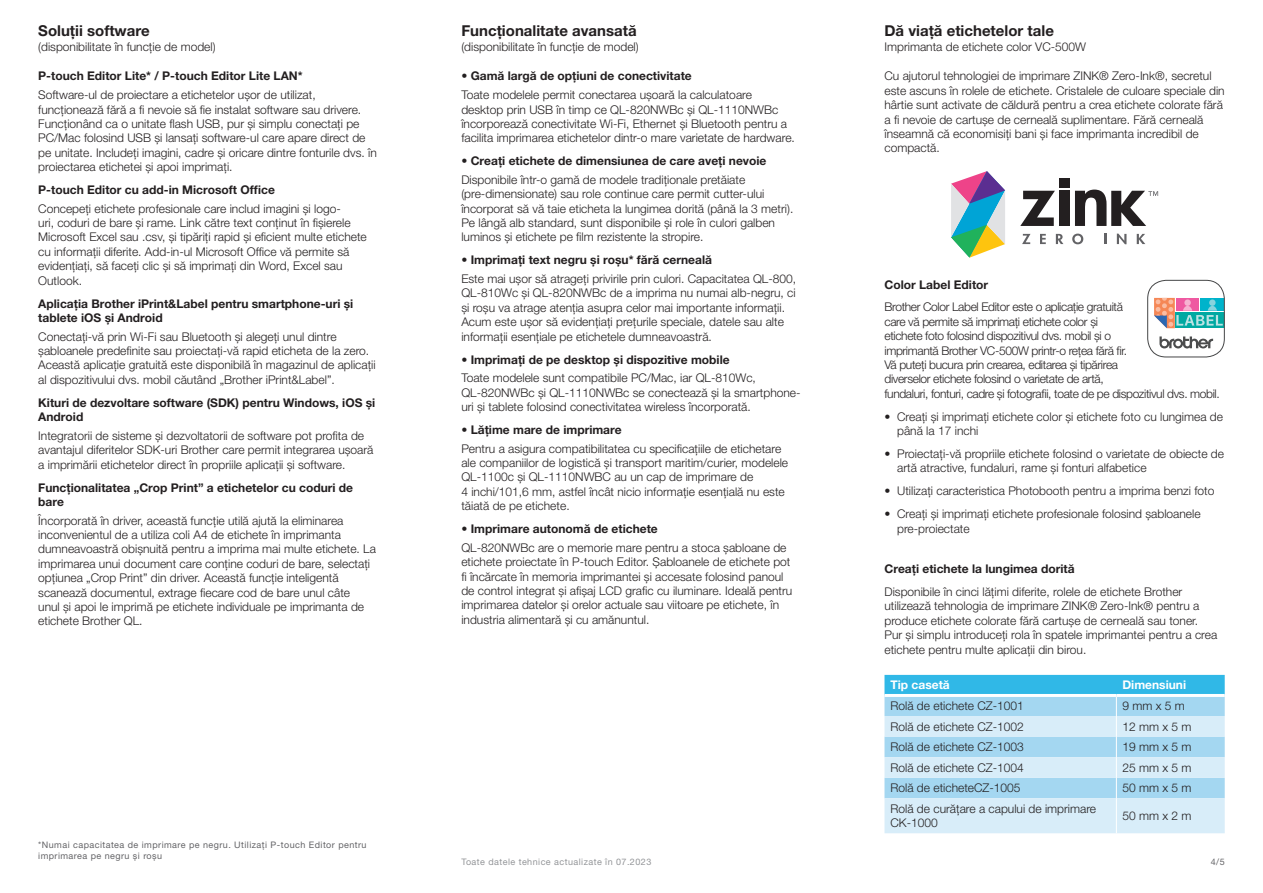
<style>
.page{position:relative;width:1263px;height:893px;background:#fff}
.page>*{position:absolute;margin:0;border:0;box-sizing:border-box;transform-origin:0 0}
.t1{font:700 15px "Helvetica Neue LT Pro";color:#231f20}
.t2{font:300 12px/14.4px "Helvetica Neue LT Pro";color:#231f20}
.t3{font:700 12px/14.4px "Helvetica Neue LT Pro";color:#231f20}
.t4{font:300 12px/14.4px "Helvetica Neue LT Pro";letter-spacing:-.03em;color:#231f20}
.t5{font:700 12px "Helvetica Neue LT Pro";color:#fff}
.t6{font:9px/10.8px "Helvetica Neue LT Pro";letter-spacing:.05em;color:#636366}
.t7{font:9px "Helvetica Neue LT Pro";letter-spacing:.05em;color:#939598}
.s1{font-weight:300}
</style>
<div class="page">
<svg style="left:1020px;top:191px;width:35px;height:35px"></svg>
<div style="left:1059px;top:191px;width:10px;height:35px;background:#231f20"></div>
<div style="left:1059px;top:178px;width:10px;height:9px;background:#231f20"></div>
<svg style="left:1022px;top:234px;width:8px;height:10px"></svg>
<svg style="left:1040px;top:234px;width:6px;height:10px"></svg>
<svg style="left:1056px;top:234px;width:7px;height:10px"></svg>
<svg style="left:1072px;top:234px;width:11px;height:10px"></svg>
<svg style="left:1104px;top:234px;width:2px;height:10px"></svg>
<svg style="left:1117px;top:234px;width:9px;height:10px"></svg>
<svg style="left:1137px;top:234px;width:8px;height:10px"></svg>
<svg style="left:1075px;top:190px;width:83px;height:36px"></svg>
<svg style="left:951px;top:171px;width:54px;height:87px"></svg>
<svg style="left:884px;top:675px;width:341px;height:158px;background:#b1def3"></svg>
<hr style="left:1116px;top:798px;width:1px;height:35px;background:#fff">
<svg style="left:1148px;top:280px;width:76px;height:77px"></svg>
<div style="left:1147px;top:280px;width:78px;height:77px;border:1px solid #454647;border-radius:18px"></div>
<p class="t1" style="left:38px;top:22px;width:113px">Soluții software</p>
<p class="t2" style="left:38px;top:39px;width:179px">(disponibilitate în funcție de model)</p>
<p class="t3" style="left:38px;top:69px;width:266px">P-touch Editor Lite* / P-touch Editor Lite LAN*</p>
<p class="t2" style="left:38px;top:87px;width:340px">Software-ul de proiectare a etichetelor ușor de utilizat, funcționează fără a fi nevoie să fie instalat software sau drivere.<br>Funcționând ca o unitate flash USB, pur și simplu conectați pe PC/Mac folosind USB și lansați software-ul care apare direct de pe unitate. Includeți imagini, cadre și oricare dintre fonturile dvs. în proiectarea etichetei și apoi imprimați.</p>
<p class="t3" style="left:38px;top:182px;width:238px">P-touch Editor cu add-in Microsoft Office</p>
<p class="t2" style="left:38px;top:201px;width:330px">Concepeți etichete profesionale care includ imagini și logo-<br>uri, coduri de bare și rame. Link către text conținut în fișierele Microsoft Excel sau .csv, și tipăriți rapid și eficient multe etichete cu informații diferite. Add-in-ul Microsoft Office vă permite să evidențiați, să faceți clic și să imprimați din Word, Excel sau Outlook.</p>
<p class="t3" style="left:38px;top:296px;width:317px">Aplicația Brother iPrint&amp;Label pentru smartphone-uri și tablete iOS și Android</p>
<p class="t2" style="left:38px;top:329px;width:339px">Conectați-vă prin Wi-Fi sau Bluetooth și alegeți unul dintre șabloanele predefinite sau proiectați-vă rapid eticheta de la zero.<br>Această aplicație gratuită este disponibilă în magazinul de aplicații al dispozitivului dvs. mobil căutând „Brother iPrint&amp;Label”.</p>
<p class="t3" style="left:38px;top:395px;width:339px">Kituri de dezvoltare software (SDK) pentru Windows, iOS și<br>Android</p>
<p class="t2" style="left:38px;top:428px;width:337px">Integratorii de sisteme și dezvoltatorii de software pot profita de avantajul diferitelor SDK-uri Brother care permit integrarea ușoară a imprimării etichetelor direct în propriile aplicații și software.</p>
<p class="t3" style="left:38px;top:480px;width:316px">Funcționalitatea „Crop Print” a etichetelor cu coduri de bare</p>
<p class="t2" style="left:38px;top:513px;width:339px">Încorporată în driver, această funcție utilă ajută la eliminarea inconvenientul de a utiliza coli A4 de etichete în imprimanta dumneavoastră obișnuită pentru a imprima mai multe etichete. La imprimarea unui document care conţine coduri de bare, selectați opțiunea „Crop Print” din driver. Această funcție inteligentă scanează documentul, extrage fiecare cod de bare unul câte<br>unul și apoi le imprimă pe etichete individuale pe imprimanta de etichete Brother QL.</p>
<p class="t6" style="left:38px;top:839px;width:330px">*Numai capacitatea de imprimare pe negru. Utilizați P-touch Editor pentru imprimarea pe negru și roșu</p>
<p class="t1" style="left:461px;top:22px;width:177px">Funcționalitate avansată</p>
<p class="t2" style="left:461px;top:39px;width:179px">(disponibilitate în funcție de model)</p>
<p class="t1" style="left:884px;top:22px;width:171px">Dă viață etichetelor tale</p>
<p class="t2" style="left:884px;top:39px;width:203px">Imprimanta de etichete color VC-500W</p>
<p class="t3" style="left:461px;top:69px;width:232px">• Gamă largă de opțiuni de conectivitate</p>
<p class="t2" style="left:461px;top:87px;width:335px">Toate modelele permit conectarea ușoară la calculatoare desktop prin USB în timp ce QL-820NWBc și QL-1110NWBc încorporează conectivitate Wi-Fi, Ethernet și Bluetooth pentru a facilita imprimarea etichetelor dintr-o mare varietate de hardware.</p>
<p class="t3" style="left:461px;top:153px;width:307px">• Creați etichete de dimensiunea de care aveți nevoie</p>
<p class="t2" style="left:461px;top:172px;width:333px">Disponibile într-o gamă de modele tradiționale pretăiate (pre‑dimensionate) sau role continue care permit cutter-ului încorporat să vă taie eticheta la lungimea dorită (până la 3 metri).<br>Pe lângă alb standard, sunt disponibile și role în culori galben luminos și etichete pe film rezistente la stropire.</p>
<p class="t3" style="left:461px;top:253px;width:252px"><span class="s1">•</span> Imprimați text negru și roșu* fără cerneală</p>
<p class="t2" style="left:461px;top:271px;width:336px">Este mai ușor să atrageți privirile prin culori. Capacitatea QL‑800, QL‑810Wc și QL‑820NWBc de a imprima nu numai alb-negru, ci și roșu va atrage atenția asupra celor mai importante informații.<br>Acum este ușor să evidențiați prețurile speciale, datele sau alte informații esențiale pe etichetele dumneavoastră.</p>
<p class="t3" style="left:461px;top:352px;width:270px">• Imprimați de pe desktop și dispozitive mobile</p>
<p class="t2" style="left:461px;top:370px;width:341px">Toate modelele sunt compatibile PC/Mac, iar QL-810Wc,<br>QL‑820NWBc și QL-1110NWBc se conectează și la smartphone&shy;uri și tablete folosind conectivitatea wireless încorporată.</p>
<p class="t3" style="left:461px;top:422px;width:162px">• Lățime mare de imprimare</p>
<p class="t2" style="left:461px;top:441px;width:328px">Pentru a asigura compatibilitatea cu specificațiile de etichetare ale companiilor de logistică și transport maritim/curier, modelele QL‑1100c și QL-1110NWBC au un cap de imprimare de<br>4 inchi/101,6 mm, astfel încât nicio informație esențială nu este tăiată de pe etichete.</p>
<p class="t3" style="left:461px;top:521px;width:198px">• Imprimare autonomă de etichete</p>
<p class="t2" style="left:461px;top:540px;width:332px">QL-820NWBc are o memorie mare pentru a stoca șabloane de etichete proiectate în P-touch Editor. Șabloanele de etichete pot fi încărcate în memoria imprimantei și accesate folosind panoul de control integrat și afișaj LCD grafic cu iluminare. Ideală pentru imprimarea datelor și orelor actuale sau viitoare pe etichete, în industria alimentară și cu amănuntul.</p>
<p class="t2" style="left:884px;top:69px;width:342px">Cu ajutorul tehnologiei de imprimare ZINK® Zero‑Ink®, secretul este ascuns în rolele de etichete. Cristalele de culoare speciale din hârtie sunt activate de căldură pentru a crea etichete colorate fără a fi nevoie de cartușe de cerneală suplimentare. Fără cerneală înseamnă că economisiți bani și face imprimanta incredibil de compactă.</p>
<p class="t3" style="left:884px;top:277px;width:105px">Color Label Editor</p>
<p class="t4" style="left:884px;top:300px;width:337px">Brother Color Label Editor este o aplicație gratuită<br>care vă permite să imprimați etichete color și<br>etichete foto folosind dispozitivul dvs. mobil și o<br>imprimantă Brother VC-500W printr-o rețea fără fir.<br>Vă puteți bucura prin crearea, editarea și tipărirea<br>diverselor etichete folosind o varietate de artă,<br>fundaluri, fonturi, cadre și fotografii, toate de pe dispozitivul dvs. mobil.</p>
<p class="t2" style="left:897px;top:409px;width:327px;text-indent:-13px">• Creați și imprimați etichete color și etichete foto cu lungimea de până la 17 inchi</p>
<p class="t2" style="left:897px;top:446px;width:328px;text-indent:-13px">• Proiectați-vă propriile etichete folosind o varietate de obiecte de artă atractive, fundaluri, rame și fonturi alfabetice</p>
<p class="t2" style="left:884px;top:484px;width:331px">• Utilizați caracteristica Photobooth pentru a imprima benzi foto</p>
<p class="t2" style="left:897px;top:506px;width:305px;text-indent:-13px">• Creați și imprimați etichete profesionale folosind șabloanele pre‑proiectate</p>
<p class="t3" style="left:884px;top:561px;width:192px">Creați etichete la lungimea dorită</p>
<p class="t2" style="left:884px;top:584px;width:334px">Disponibile în cinci lățimi diferite, rolele de etichete Brother utilizează tehnologia de imprimare ZINK® Zero-Ink® pentru a produce etichete colorate fără cartușe de cerneală sau toner.<br>Pur și simplu introduceți rola în spatele imprimantei pentru a crea etichete pentru multe aplicații din birou.</p>
<p class="t5" style="left:890px;top:678px;width:61px">Tip casetă</p>
<p class="t5" style="left:1122px;top:678px;width:65px">Dimensiuni</p>
<p class="t2" style="left:890px;top:698px;width:135px">Rolă de etichete CZ-1001</p>
<p class="t2" style="left:1122px;top:698px;width:64px">9 mm x 5 m</p>
<p class="t2" style="left:890px;top:719px;width:135px">Rolă de etichete CZ-1002</p>
<p class="t2" style="left:1122px;top:719px;width:71px">12 mm x 5 m</p>
<p class="t2" style="left:890px;top:739px;width:135px">Rolă de etichete CZ-1003</p>
<p class="t2" style="left:1122px;top:739px;width:71px">19 mm x 5 m</p>
<p class="t2" style="left:890px;top:760px;width:135px">Rolă de etichete CZ-1004</p>
<p class="t2" style="left:1122px;top:760px;width:71px">25 mm x 5 m</p>
<p class="t2" style="left:890px;top:781px;width:132px">Rolă de eticheteCZ-1005</p>
<p class="t2" style="left:1122px;top:781px;width:71px">50 mm x 5 m</p>
<p class="t2" style="left:890px;top:801px;width:207px">Rolă de curățare a capului de imprimare<br>CK-1000</p>
<p class="t2" style="left:1122px;top:808px;width:71px">50 mm x 2 m</p>
<p class="t7" style="left:461px;top:857px;width:191px">Toate datele tehnice actualizate în 07.2023</p>
<p class="t6" style="left:1211px;top:857px;width:15px">4/5</p>
</div>
